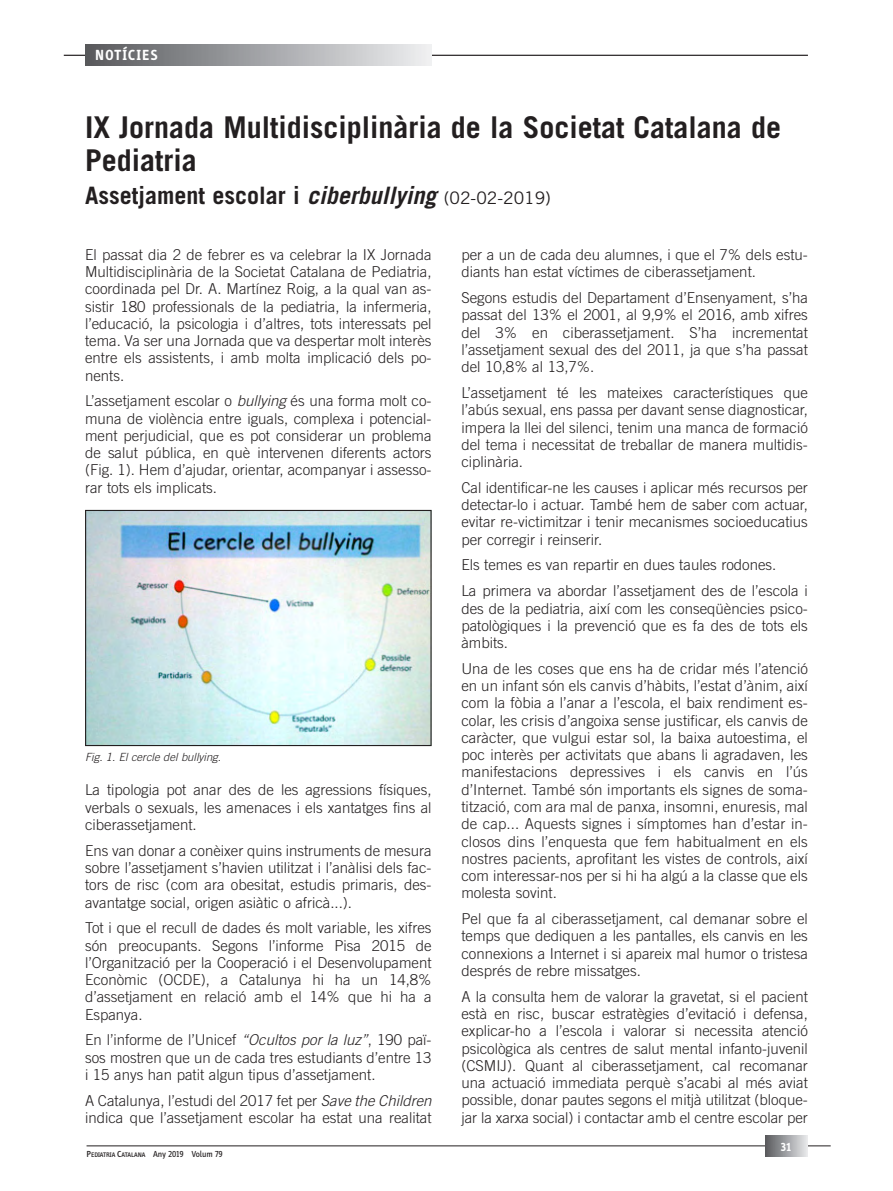
<style>
.page{position:relative;width:893px;height:1191px;background:#fff}
.page>*{position:absolute;margin:0;border:0;box-sizing:border-box;transform-origin:0 0}
.t1{font:700 30px/33px "Trade Gothic";color:#231f20}
.t2{font:700 24px "Trade Gothic";color:#231f20}
.t3{font:300 15px/17.2px "Trade Gothic";color:#231f20;text-align:justify}
.t4{font:700 15px "Info";letter-spacing:.1em;color:#fff}
.t5{font:700 12px "Info";color:#fff}
.t6{font:italic 300 11.25px "Trade Gothic";color:#231f20}
.t7{font:500 6.75px "Info";color:#231f20}
.s1{font-style:italic}
.s2{font-weight:400;font-size:17.25px}
.s3{font-size:9px}
.s4{font-weight:400;font-size:9px}
</style>
<div class="page">
<hr style="left:64px;top:55px;width:744px;height:1px;background:#231f20">
<hr style="left:87px;top:1145px;width:744px;height:1px;background:#231f20">
<div style="left:765px;top:1135px;width:43px;height:22px;background:linear-gradient(to right,#595a5d,#e8eaec)"></div>
<img style="left:87px;top:512px;width:343px;height:232px">
<div style="left:85px;top:510px;width:347px;height:236px;border:1px solid #231f20"></div>
<div style="left:85px;top:45px;width:347px;height:21px;background:linear-gradient(to right,#57585c,#eeeff1)"></div>
<p class="t4" style="left:95px;top:50px;width:64px">NOTÍCIES</p>
<h1 class="t1" style="left:85px;top:113px;width:697px">IX Jornada Multidisciplinària de la Societat Catalana de<br>Pediatria</h1>
<h2 class="t2" style="left:85px;top:187px;width:467px">Assetjament escolar i <span class="s1">ciberbullying</span> <span class="s2">(02-02-2019)</span></h2>
<p class="t3" style="left:85px;top:247px;width:348px">El passat dia 2 de febrer es va celebrar la IX Jornada Multidisciplinària de la Societat Catalana de Pediatria, coordinada pel Dr. A. Martínez Roig, a la qual van as&shy;sistir 180 professionals de la pediatria, la infermeria, l’educació, la psicologia i d’altres, tots interessats pel tema. Va ser una Jornada que va despertar molt interès entre els assistents, i amb molta implicació dels po&shy;nents.</p>
<p class="t3" style="left:85px;top:394px;width:348px">L’assetjament escolar o <span class="s1">bullying</span> és una forma molt co&shy;muna de violència entre iguals, complexa i potencial&shy;ment perjudicial, que es pot considerar un problema de salut pública, en què intervenen diferents actors (Fig. 1). Hem d’ajudar, orientar, acompanyar i assesso&shy;rar tots els implicats.</p>
<p class="t6" style="left:85px;top:753px;width:137px">Fig. 1. El cercle del bullying.</p>
<p class="t3" style="left:85px;top:783px;width:348px">La tipologia pot anar des de les agressions físiques, verbals o sexuals, les amenaces i els xantatges fins al ciberassetjament.</p>
<p class="t3" style="left:85px;top:843px;width:348px">Ens van donar a conèixer quins instruments de mesura sobre l’assetjament s’havien utilitzat i l’anàlisi dels fac&shy;tors de risc (com ara obesitat, estudis primaris, des&shy;avantatge social, origen asiàtic o africà...).</p>
<p class="t3" style="left:85px;top:920px;width:348px">Tot i que el recull de dades és molt variable, les xifres són preocupants. Segons l’informe Pisa 2015 de l’Organització per la Cooperació i el Desenvolupament Econòmic (OCDE), a Catalunya hi ha un 14,8% d’assetjament en relació amb el 14% que hi ha a Espanya.</p>
<p class="t3" style="left:85px;top:1032px;width:348px">En l’informe de l’Unicef <span class="s1">“Ocultos por la luz”</span>, 190 paï&shy;sos mostren que un de cada tres estudiants d’entre 13 i 15 anys han patit algun tipus d’assetjament.</p>
<p class="t3" style="left:85px;top:1093px;width:348px">A Catalunya, l’estudi del 2017 fet per <span class="s1">Save the Children </span>indica que l’assetjament escolar ha estat una realitat</p>
<p class="t7" style="left:87px;top:1152px;width:138px"><span class="s3">P</span>EDIATRIA <span class="s3">C</span>ATALANA <span class="s4">Any 2019 Volum 79</span></p>
<p class="t3" style="left:461px;top:247px;width:348px">per a un de cada deu alumnes, i que el 7% dels estu&shy;diants han estat víctimes de ciberassetjament.</p>
<p class="t3" style="left:461px;top:290px;width:348px">Segons estudis del Departament d’Ensenyament, s’ha passat del 13% el 2001, al 9,9% el 2016, amb xifres del 3% en ciberassetjament. S’ha incrementat l’assetjament sexual des del 2011, ja que s’ha passat del 10,8% al 13,7%.</p>
<p class="t3" style="left:461px;top:385px;width:348px">L’assetjament té les mateixes característiques que l’abús sexual, ens passa per davant sense diagnosticar, impera la llei del silenci, tenim una manca de formació del tema i necessitat de treballar de manera multidis&shy;ciplinària.</p>
<p class="t3" style="left:461px;top:480px;width:348px">Cal identificar-ne les causes i aplicar més recursos per detectar-lo i actuar. També hem de saber com actuar, evitar re-victimitzar i tenir mecanismes socioeducatius per corregir i reinserir.</p>
<p class="t3" style="left:461px;top:553px;width:348px;line-height:25.8px">Els temes es van repartir en dues taules rodones.<br>La primera va abordar l’assetjament des de l’escola i</p>
<p class="t3" style="left:461px;top:601px;width:348px">des de la pediatria, així com les conseqüències psico&shy;patològiques i la prevenció que es fa des de tots els àmbits.</p>
<p class="t3" style="left:461px;top:661px;width:348px">Una de les coses que ens ha de cridar més l’atenció en un infant són els canvis d’hàbits, l’estat d’ànim, així com la fòbia a l’anar a l’escola, el baix rendiment es&shy;colar, les crisis d’angoixa sense justificar, els canvis de caràcter, que vulgui estar sol, la baixa autoestima, el poc interès per activitats que abans li agradaven, les manifestacions depressives i els canvis en l’ús d’Internet. També són importants els signes de soma&shy;tització, com ara mal de panxa, insomni, enuresis, mal de cap... Aquests signes i símptomes han d’estar in&shy;closos dins l’enquesta que fem habitualment en els nostres pacients, aprofitant les vistes de controls, així com interessar-nos per si hi ha algú a la classe que els molesta sovint.</p>
<p class="t3" style="left:461px;top:911px;width:348px">Pel que fa al ciberassetjament, cal demanar sobre el temps que dediquen a les pantalles, els canvis en les connexions a Internet i si apareix mal humor o tristesa després de rebre missatges.</p>
<p class="t3" style="left:461px;top:989px;width:348px">A la consulta hem de valorar la gravetat, si el pacient està en risc, buscar estratègies d’evitació i defensa, explicar-ho a l’escola i valorar si necessita atenció psicològica als centres de salut mental infanto-juvenil (CSMIJ). Quant al ciberassetjament, cal recomanar una actuació immediata perquè s’acabi al més aviat possible, donar pautes segons el mitjà utilitzat (bloque&shy;jar la xarxa social) i contactar amb el centre escolar per</p>
<p class="t5" style="left:780px;top:1142px;width:13px">31</p>
</div>
